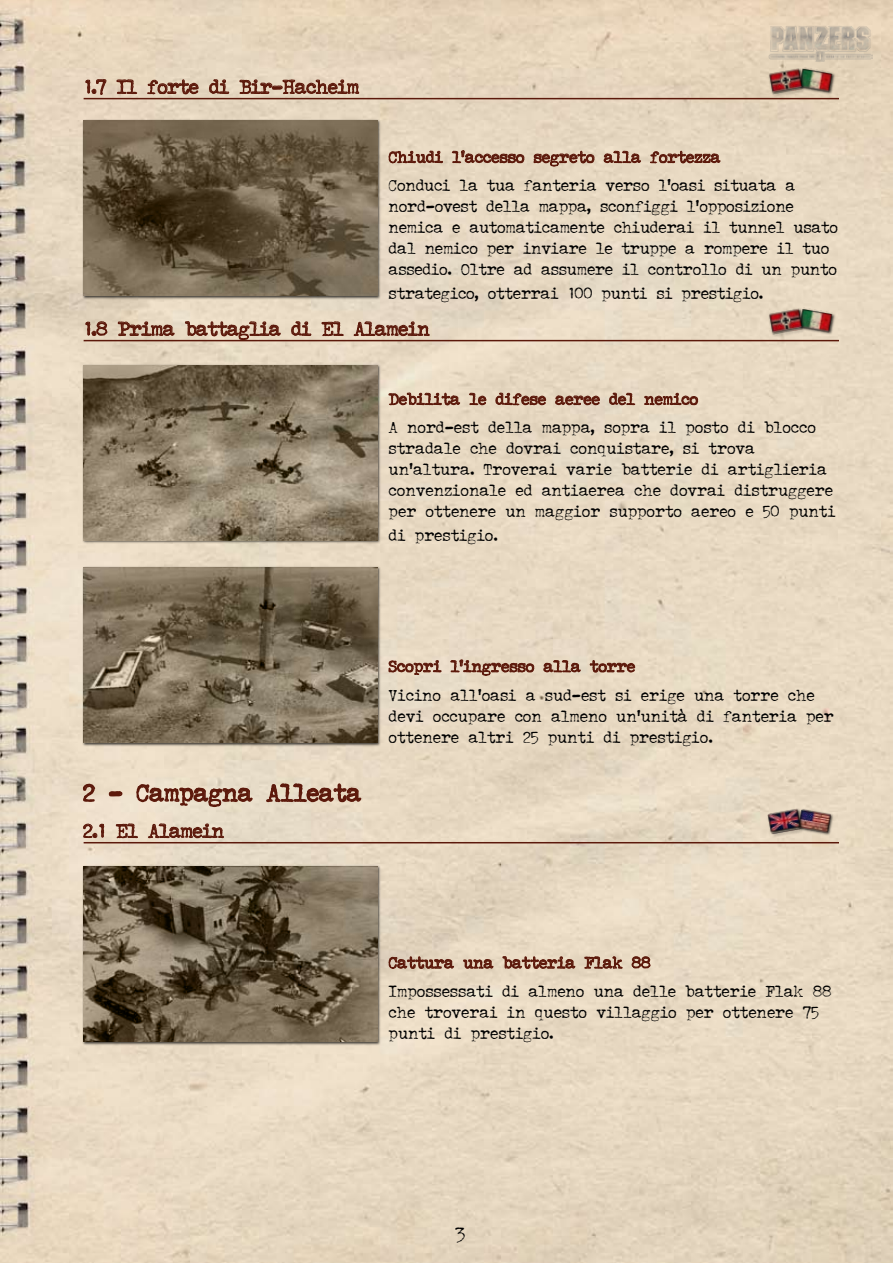
<style>
.page{position:relative;width:893px;height:1263px;background:#fff}
.page>*{position:absolute;margin:0;border:0;box-sizing:border-box;transform-origin:0 0}
.t1{font:22.5px "John Doe";letter-spacing:.04em;color:#5c190b}
.t2{font:18px "John Doe";letter-spacing:.02em;color:#5c190b}
.t3{font:15px/21px "John Doe";letter-spacing:.04em;color:#000}
.t4{font:15px "John Doe";letter-spacing:.04em;color:#5c190b}
</style>
<div class="page">
<img style="left:0;top:0;width:893px;height:1263px">
<div style="left:768px;top:25px;width:107px;height:39px;background:#e5d4b9"></div>
<img style="left:769px;top:25px;width:104px;height:37px">
<hr style="left:84px;top:98px;width:755px;height:1px;background:#5c190b">
<hr style="left:84px;top:340px;width:755px;height:1px;background:#5c190b">
<hr style="left:84px;top:842px;width:755px;height:1px;background:#5c190b">
<svg style="left:85px;top:74px;width:22px;height:26px"></svg>
<svg style="left:116px;top:79px;width:22px;height:40px"></svg>
<svg style="left:147px;top:78px;width:52px;height:18px"></svg>
<svg style="left:208px;top:78px;width:22px;height:18px"></svg>
<svg style="left:239px;top:78px;width:121px;height:18px;background:#b99985"></svg>
<svg style="left:388px;top:150px;width:56px;height:17px"></svg>
<svg style="left:451px;top:149px;width:74px;height:16px"></svg>
<svg style="left:533px;top:150px;width:62px;height:19px"></svg>
<svg style="left:603px;top:150px;width:39px;height:14px"></svg>
<svg style="left:649px;top:150px;width:72px;height:15px"></svg>
<svg style="left:85px;top:319px;width:23px;height:19px"></svg>
<svg style="left:117px;top:320px;width:58px;height:18px"></svg>
<svg style="left:184px;top:320px;width:97px;height:20px;background:#be9e8a"></svg>
<svg style="left:290px;top:320px;width:22px;height:18px"></svg>
<svg style="left:321px;top:321px;width:23px;height:32px"></svg>
<svg style="left:353px;top:321px;width:77px;height:17px"></svg>
<svg style="left:388px;top:389px;width:73px;height:18px"></svg>
<svg style="left:468px;top:392px;width:19px;height:14px"></svg>
<svg style="left:495px;top:392px;width:52px;height:15px"></svg>
<svg style="left:555px;top:395px;width:45px;height:11px"></svg>
<svg style="left:608px;top:392px;width:28px;height:15px"></svg>
<svg style="left:644px;top:392px;width:55px;height:17px"></svg>
<svg style="left:388px;top:659px;width:54px;height:24px"></svg>
<svg style="left:449px;top:658px;width:86px;height:21px;background:#c1a591"></svg>
<svg style="left:543px;top:659px;width:38px;height:15px"></svg>
<svg style="left:589px;top:659px;width:47px;height:16px"></svg>
<svg style="left:82px;top:783px;width:14px;height:20px"></svg>
<svg style="left:108px;top:790px;width:15px;height:7px"></svg>
<svg style="left:135px;top:782px;width:118px;height:34px;background:#c7ae9b"></svg>
<svg style="left:265px;top:782px;width:97px;height:29px;background:#c2a793"></svg>
<svg style="left:83px;top:821px;width:22px;height:18px"></svg>
<svg style="left:115px;top:823px;width:24px;height:32px"></svg>
<svg style="left:147px;top:823px;width:78px;height:17px"></svg>
<svg style="left:388px;top:955px;width:67px;height:17px"></svg>
<svg style="left:463px;top:955px;width:31px;height:14px"></svg>
<svg style="left:502px;top:955px;width:74px;height:15px"></svg>
<svg style="left:584px;top:956px;width:39px;height:25px"></svg>
<svg style="left:631px;top:955px;width:20px;height:17px"></svg>
<div style="left:82px;top:119px;width:300px;height:181px;background:#000;opacity:.75"></div>
<img style="left:84px;top:120px;width:293px;height:176px">
<div style="left:82px;top:363px;width:300px;height:182px;background:#000;opacity:.75"></div>
<img style="left:84px;top:365px;width:293px;height:175px">
<div style="left:82px;top:566px;width:300px;height:181px;background:#000;opacity:.75"></div>
<img style="left:84px;top:567px;width:293px;height:175px">
<img style="left:806px;top:67px;width:31px;height:29px">
<div style="left:768px;top:68px;width:38px;height:30px;background:#000;opacity:.75"></div>
<img style="left:765px;top:66px;width:42px;height:29px">
<img style="left:806px;top:307px;width:31px;height:30px">
<div style="left:768px;top:308px;width:38px;height:31px;background:#000;opacity:.75"></div>
<img style="left:765px;top:307px;width:42px;height:28px">
<div style="left:796px;top:807px;width:39px;height:29px;background:#eadbc4"></div>
<img style="left:804px;top:809px;width:30px;height:26px">
<div style="left:766px;top:807px;width:38px;height:31px;background:#000;opacity:.75"></div>
<img style="left:766px;top:808px;width:38px;height:26px">
<div style="left:82px;top:865px;width:300px;height:181px;background:#000;opacity:.75"></div>
<img style="left:84px;top:866px;width:293px;height:175px">
<p class="t2" style="left:84px;top:74px;width:277px">1 .7 Il forte di Bir-Hacheim</p>
<p class="t4" style="left:389px;top:146px;width:333px">Chiudi l’accesso segreto alla fortezza</p>
<p class="t3" style="left:389px;top:174px;width:450px">Conduci la tua fanteria verso l’oasi situata a nord-ovest della mappa, sconfiggi l’opposizione nemica e automaticamente chiuderai il tunnel usato dal nemico per inviare le truppe a rompere il tuo assedio. Oltre ad assumere il controllo di un punto</p>
<p class="t3" style="left:389px;top:282px;width:375px">strategico, otterrai 1 00 punti si prestigio.</p>
<p class="t2" style="left:84px;top:316px;width:347px">1 .8 Prima battaglia di El Alamein</p>
<p class="t4" style="left:389px;top:388px;width:310px">Debilita le difese aeree del nemico</p>
<p class="t3" style="left:389px;top:416px;width:448px">A nord-est della mappa, sopra il posto di blocco stradale che dovrai conquistare, si trova un’altura. Troverai varie batterie di artiglieria convenzionale ed antiaerea che dovrai distruggere per ottenere un maggior supporto aereo e 50 punti</p>
<p class="t3" style="left:389px;top:524px;width:110px">di prestigio.</p>
<h1 class="t1" style="left:84px;top:776px;width:279px">2 - Campagna Alleata</h1>
<p class="t2" style="left:84px;top:818px;width:142px">2.1 El Alamein</p>
<p class="t4" style="left:389px;top:655px;width:247px">Scopri l’ingresso alla torre</p>
<p class="t3" style="left:389px;top:684px;width:446px">Vicino all’oasi a sud-est si erige una torre che devi occupare con almeno un’unità di fanteria per ottenere altri 25 punti di prestigio.</p>
<p class="t4" style="left:389px;top:952px;width:263px">Cattura una batteria Flak 88</p>
<p class="t3" style="left:389px;top:980px;width:444px">Impossessati di almeno una delle batterie Flak 88 che troverai in questo villaggio per ottenere 75 punti di prestigio.</p>
</div>
